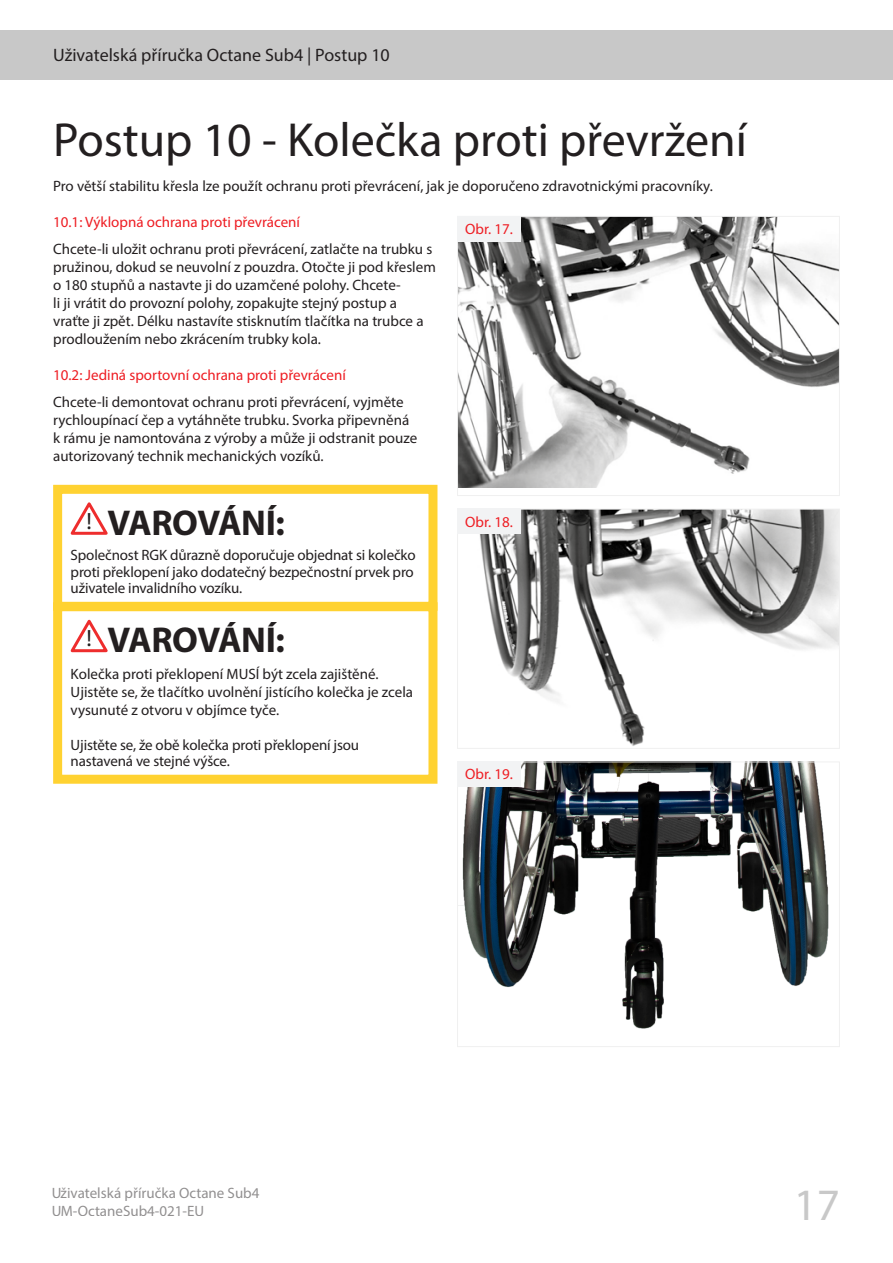
<style>
.page{position:relative;width:893px;height:1263px;background:#fff}
.page>*{position:absolute;margin:0;border:0;box-sizing:border-box;transform-origin:0 0}
.Heading_1{font:48px "Myriad Pro";color:#231f20}
.t1{font:45px "Myriad Pro";color:#c8c8c8}
.Box_Heading{font:700 36px "Myriad Pro";letter-spacing:-.015em;color:#231f20}
.t2{font:18px "Myriad Pro";color:#231f20}
.Box_Text_10_11{font:15px/18px "Myriad Pro";color:#231f20}
.Internal_Heading_-_RED{font:15px "Myriad Pro";color:#ee1d23}
.Image_no{font:15px "Myriad Pro";color:#ee1d23}
</style>
<div class="page">
<div style="left:0;top:31px;width:893px;height:49px;background:#c8c8c8"></div>
<svg style="left:70px;top:502px;width:38px;height:33px"></svg>
<div style="left:53px;top:485px;width:384px;height:126px;border:9px solid #ffd231"></div>
<svg style="left:70px;top:619px;width:38px;height:34px"></svg>
<div style="left:53px;top:602px;width:384px;height:182px;border:9px solid #ffd231"></div>
<img style="left:459px;top:218px;width:379px;height:270px">
<div style="left:457px;top:216px;width:383px;height:280px;border:1px solid #f0f0f0"></div>
<div style="left:457px;top:216px;width:64px;height:25px;background:#f2f3f4"></div>
<img style="left:479px;top:511px;width:359px;height:235px">
<div style="left:457px;top:509px;width:383px;height:240px;border:1px solid #f0f0f0"></div>
<div style="left:457px;top:509px;width:64px;height:25px;background:#f2f3f4"></div>
<img style="left:459px;top:763px;width:370px;height:266px">
<div style="left:457px;top:761px;width:383px;height:286px;border:1px solid #f0f0f0"></div>
<div style="left:457px;top:761px;width:64px;height:26px;background:#f2f3f4"></div>
<p class="t2" style="left:53px;top:44px;width:338px">Uživatelská příručka Octane Sub4 | Postup 10</p>
<p class="Heading_1" style="left:53px;top:111px;width:695px">Postup 10 - Kolečka proti převržení</p>
<p class="Box_Text_10_11" style="left:53px;top:177px;width:661px">Pro větší stabilitu křesla lze použít ochranu proti převrácení, jak je doporučeno zdravotnickými pracovníky.</p>
<p class="Internal_Heading_-_RED" style="left:53px;top:213px;width:248px">10.1: Výklopná ochrana proti převrácení</p>
<p class="Box_Text_10_11" style="left:53px;top:240px;width:384px">Chcete-li uložit ochranu proti převrácení, zatlačte na trubku s pružinou, dokud se neuvolní z pouzdra. Otočte ji pod křeslem o 180 stupňů a nastavte ji do uzamčené polohy. Chcete-<br>li ji vrátit do provozní polohy, zopakujte stejný postup a vraťte ji zpět. Délku nastavíte stisknutím tlačítka na trubce a prodloužením nebo zkrácením trubky kola.</p>
<p class="Internal_Heading_-_RED" style="left:53px;top:366px;width:294px">10.2: Jediná sportovní ochrana proti převrácení</p>
<p class="Box_Text_10_11" style="left:53px;top:393px;width:366px">Chcete-li demontovat ochranu proti převrácení, vyjměte rychloupínací čep a vytáhněte trubku. Svorka připevněná k rámu je namontována z výroby a může ji odstranit pouze autorizovaný technik mechanických vozíků.</p>
<p class="Image_no" style="left:465px;top:219px;width:49px">Obr. 17.</p>
<p class="Box_Heading" style="left:86px;top:499px;width:200px"><sup>!</sup> VAROVÁNÍ:</p>
<p class="Box_Text_10_11" style="left:71px;top:547px;width:347px;line-height:16.5px">Společnost RGK důrazně doporučuje objednat si kolečko proti překlopení jako dodatečný bezpečnostní prvek pro uživatele invalidního vozíku.</p>
<p class="Box_Heading" style="left:86px;top:617px;width:200px"><sup>!</sup> VAROVÁNÍ:</p>
<p class="Box_Text_10_11" style="left:71px;top:665px;width:344px">Kolečka proti překlopení MUSÍ být zcela zajištěné.<br>Ujistěte se, že tlačítko uvolnění jistícího kolečka je zcela vysunuté z otvoru v objímce tyče.</p>
<p class="Box_Text_10_11" style="left:71px;top:736px;width:290px;line-height:16.5px">Ujistěte se, že obě kolečka proti překlopení jsou nastavená ve stejné výšce.</p>
<p class="Image_no" style="left:465px;top:512px;width:49px">Obr. 18.</p>
<p class="Image_no" style="left:465px;top:765px;width:49px">Obr. 19.</p>
<p class="Box_Text_10_11" style="left:51px;top:1183px;width:210px">Uživatelská příručka Octane Sub4<br>UM-OctaneSub4-021-EU</p>
<h2 class="t1" style="left:794px;top:1177px;width:48px">17</h2>
</div>
